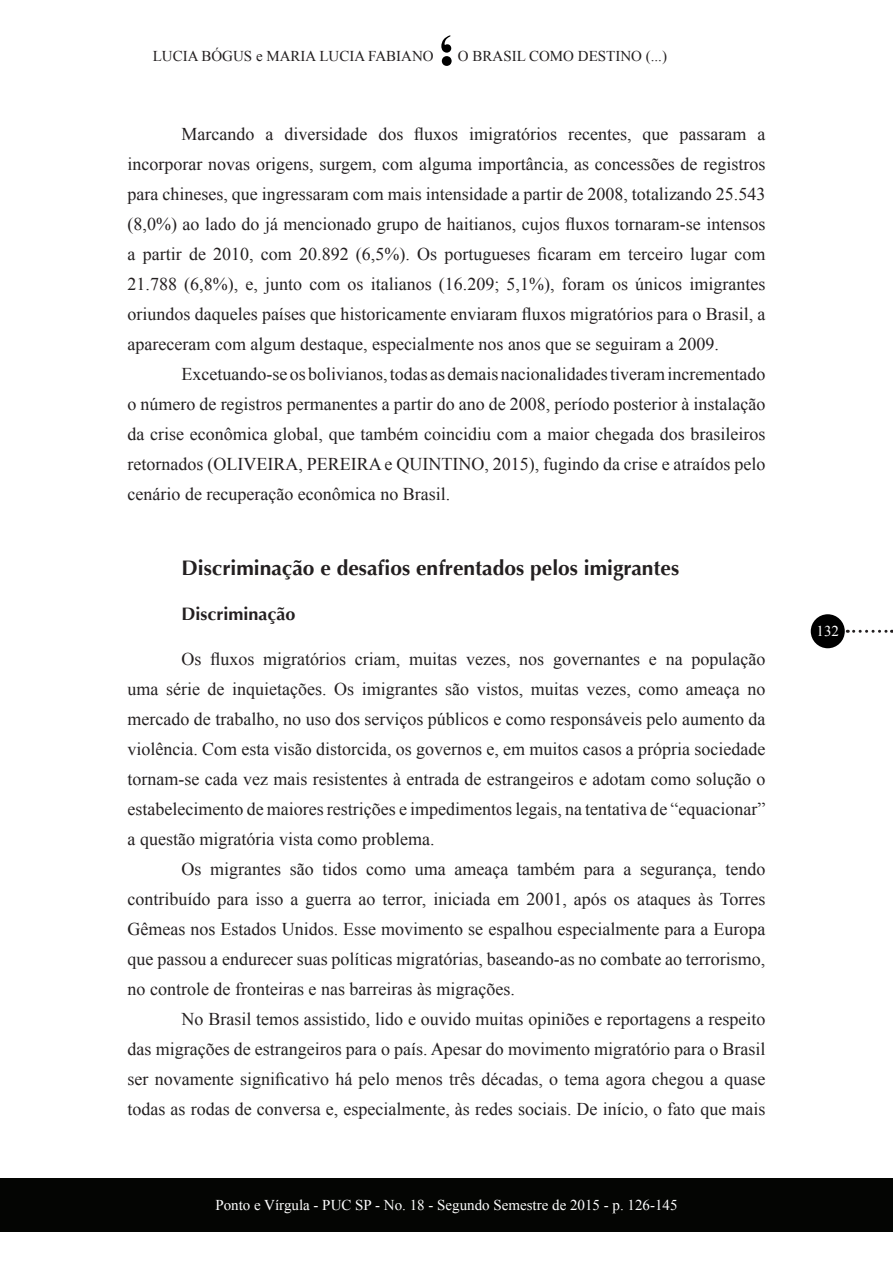
<style>
.page{position:relative;width:893px;height:1263px;background:#fff}
.page>*{position:absolute;margin:0;border:0;box-sizing:border-box;transform-origin:0 0}
.t1{font:700 21px "Optima";color:#231f20}
.t2{font:18px/30px "Times New Roman";color:#231f20;text-align:justify}
.t3{font:700 18px "Optima";color:#231f20}
.t4{font:15px "Times New Roman";color:#fff}
.t5{font:15px "Times New Roman";color:#231f20}
</style>
<div class="page">
<svg style="left:441px;top:35px;width:11px;height:31px"></svg>
<div style="left:0;top:1178px;width:893px;height:54px;background:#040503"></div>
<div style="left:811px;top:614px;width:34px;height:34px;background:#000;border-radius:50%"></div>
<svg style="left:854px;top:630px;width:38px;height:3px"></svg>
<p class="t5" style="left:153px;top:46px;width:282px">LUCIA BÓGUS e MARIA LUCIA FABIANO</p>
<p class="t5" style="left:458px;top:46px;width:211px">O BRASIL COMO DESTINO (...)</p>
<p class="t2" style="left:128px;top:119px;width:639px;text-indent:54px">Marcando a diversidade dos fluxos imigratórios recentes, que passaram a incorporar novas origens, surgem, com alguma importância, as concessões de registros para chineses, que ingressaram com mais intensidade a partir de 2008, totalizando 25.543 (8,0%) ao lado do já mencionado grupo de haitianos, cujos fluxos tornaram-se intensos a partir de 2010, com 20.892 (6,5%). Os portugueses ficaram em terceiro lugar com 21.788 (6,8%), e, junto com os italianos (16.209; 5,1%), foram os únicos imigrantes oriundos daqueles países que historicamente enviaram fluxos migratórios para o Brasil, a apareceram com algum destaque, especialmente nos anos que se seguiram a 2009.</p>
<p class="t2" style="left:128px;top:359px;width:639px;text-indent:54px">Excetuando-se os bolivianos, todas as demais nacionalidades tiveram incrementado o número de registros permanentes a partir do ano de 2008, período posterior à instalação da crise econômica global, que também coincidiu com a maior chegada dos brasileiros retornados (OLIVEIRA, PEREIRA e QUINTINO, 2015), fugindo da crise e atraídos pelo cenário de recuperação econômica no Brasil.</p>
<p class="t1" style="left:182px;top:556px;width:499px">Discriminação e desafios enfrentados pelos imigrantes</p>
<p class="t3" style="left:182px;top:603px;width:116px">Discriminação</p>
<p class="t2" style="left:128px;top:644px;width:639px;text-indent:54px">Os fluxos migratórios criam, muitas vezes, nos governantes e na população uma série de inquietações. Os imigrantes são vistos, muitas vezes, como ameaça no mercado de trabalho, no uso dos serviços públicos e como responsáveis pelo aumento da violência. Com esta visão distorcida, os governos e, em muitos casos a própria sociedade tornam-se cada vez mais resistentes à entrada de estrangeiros e adotam como solução o estabelecimento de maiores restrições e impedimentos legais, na tentativa de “equacionar” a questão migratória vista como problema.</p>
<p class="t2" style="left:128px;top:854px;width:639px;text-indent:54px">Os migrantes são tidos como uma ameaça também para a segurança, tendo contribuído para isso a guerra ao terror, iniciada em 2001, após os ataques às Torres Gêmeas nos Estados Unidos. Esse movimento se espalhou especialmente para a Europa que passou a endurecer suas políticas migratórias, baseando-as no combate ao terrorismo, no controle de fronteiras e nas barreiras às migrações.</p>
<p class="t2" style="left:128px;top:1004px;width:639px;text-indent:54px">No Brasil temos assistido, lido e ouvido muitas opiniões e reportagens a respeito das migrações de estrangeiros para o país. Apesar do movimento migratório para o Brasil ser novamente significativo há pelo menos três décadas, o tema agora chegou a quase todas as rodas de conversa e, especialmente, às redes sociais. De início, o fato que mais</p>
<p class="t4" style="left:215px;top:1195px;width:464px">Ponto e Vírgula - PUC SP - No. 18 - Segundo Semestre de 2015 - p. 126-145</p>
<p class="t4" style="left:816px;top:621px;width:24px">132</p>
</div>
